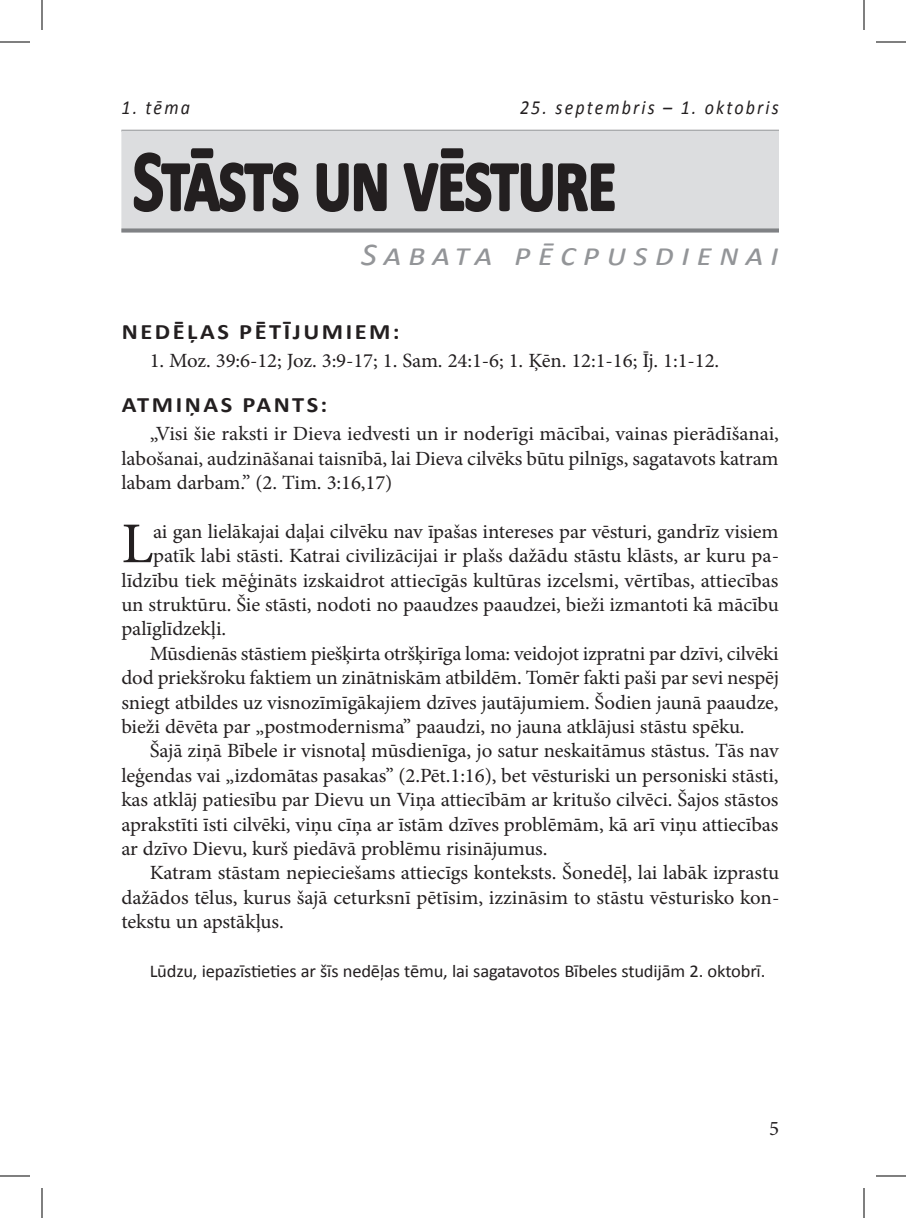
<style>
.page{position:relative;width:906px;height:1218px;background:#fff}
.page>*{position:absolute;margin:0;border:0;box-sizing:border-box;transform-origin:0 0}
.t1{font:700 88px "Calibri";letter-spacing:-.035em;color:#231f20;scale:.75 1}
.t2{font:57.8px "Minion Pro";color:#231f20}
.t3{font:italic 32px "Calibri";letter-spacing:.2em;color:#939598;scale:1.1 1}
.t4{font:700 22px "Calibri";letter-spacing:.105em;color:#231f20;scale:1.11 1}
.t5{font:20.8px "Minion Pro";color:#231f20}
.t6{font:20.2px/24.4px "Minion Pro";letter-spacing:-.005em;color:#231f20;text-align:justify}
.t7{font:italic 20px "Calibri";letter-spacing:.12em;color:#231f20;scale:.9 1}
.t8{font:18px "Calibri";letter-spacing:-.01em;color:#231f20}
</style>
<div class="page">
<hr style="left:121px;top:130px;width:658px;height:2px;background:#939598">
<div style="left:121px;top:131px;width:658px;height:102px;background:#dcdddf"></div>
<svg style="left:121px;top:228px;width:658px;height:4px;background:#8a8c8f"></svg>
<svg style="left:133px;top:148px;width:166px;height:64px"></svg>
<svg style="left:316px;top:163px;width:71px;height:49px"></svg>
<svg style="left:403px;top:148px;width:212px;height:64px"></svg>
<hr style="left:0;top:42px;width:30px;height:1px;background:#000">
<hr style="left:876px;top:42px;width:30px;height:1px;background:#000">
<hr style="left:0;top:1176px;width:30px;height:1px;background:#000">
<hr style="left:876px;top:1176px;width:30px;height:1px;background:#000">
<hr style="left:42px;top:0;width:1px;height:30px;background:#000">
<hr style="left:42px;top:1188px;width:1px;height:30px;background:#000">
<hr style="left:864px;top:0;width:1px;height:30px;background:#000">
<hr style="left:864px;top:1188px;width:1px;height:30px;background:#000">
<p class="t7" style="left:121px;top:95px;width:78px">1. tēma</p>
<p class="t7" style="left:520px;top:95px;width:289px">25. septembris – 1. oktobris</p>
<h1 class="t1" style="left:133px;top:126px;width:647px">STĀSTS UN VĒSTURE</h1>
<h3 class="t3" style="left:361px;top:235px;width:381px">Sabata pēcpusdienai</h3>
<p class="t4" style="left:122px;top:318px;width:252px">NEDĒĻAS PĒTĪJUMIEM:</p>
<p class="t6" style="left:150px;top:348px;width:571px">1. Moz. 39:6-12; Joz. 3:9-17; 1. Sam. 24:1-6; 1. Ķēn. 12:1-16; Īj. 1:1-12.</p>
<p class="t4" style="left:122px;top:391px;width:186px">ATMIŅAS PANTS:</p>
<p class="t6" style="left:121px;top:422px;width:659px;text-indent:28px">„Visi šie raksti ir Dieva iedvesti un ir noderīgi mācībai, vainas pierādīšanai, labošanai, audzināšanai taisnībā, lai Dieva cilvēks būtu pilnīgs, sagatavots katram labam darbam.” (2. Tim. 3:16,17)</p>
<h2 class="t2" style="left:121px;top:505px;width:33px">L</h2>
<p class="t6" style="left:153px;top:519px;width:627px">ai gan lielākajai daļai cilvēku nav īpašas intereses par vēsturi, gandrīz visiem</p>
<p class="t6" style="left:153px;top:544px;width:628px">patīk labi stāsti. Katrai civilizācijai ir plašs dažādu stāstu klāsts, ar kuru pa-</p>
<p class="t6" style="left:121px;top:568px;width:659px">līdzību tiek mēģināts izskaidrot attiecīgās kultūras izcelsmi, vērtības, attiecības</p>
<p class="t6" style="left:121px;top:592px;width:659px">un struktūru. Šie stāsti, nodoti no paaudzes paaudzei, bieži izmantoti kā mācību</p>
<p class="t6" style="left:121px;top:617px;width:106px">palīglīdzekļi.</p>
<p class="t6" style="left:150px;top:641px;width:631px">Mūsdienās stāstiem piešķirta otršķirīga loma: veidojot izpratni par dzīvi, cilvēki</p>
<p class="t6" style="left:121px;top:666px;width:659px">dod priekšroku faktiem un zinātniskām atbildēm. Tomēr fakti paši par sevi nespēj</p>
<p class="t6" style="left:121px;top:690px;width:659px">sniegt atbildes uz visnozīmīgākajiem dzīves jautājumiem. Šodien jaunā paaudze,</p>
<p class="t6" style="left:121px;top:714px;width:625px">bieži dēvēta par „postmodernisma” paaudzi, no jauna atklājusi stāstu spēku.</p>
<p class="t6" style="left:150px;top:739px;width:630px">Šajā ziņā Bībele ir visnotaļ mūsdienīga, jo satur neskaitāmus stāstus. Tās nav</p>
<p class="t6" style="left:121px;top:763px;width:659px">leģendas vai „izdomātas pasakas” (2.Pēt.1:16), bet vēsturiski un personiski stāsti,</p>
<p class="t6" style="left:121px;top:788px;width:659px">kas atklāj patiesību par Dievu un Viņa attiecībām ar kritušo cilvēci. Šajos stāstos</p>
<p class="t6" style="left:121px;top:812px;width:659px">aprakstīti īsti cilvēki, viņu cīņa ar īstām dzīves problēmām, kā arī viņu attiecības</p>
<p class="t6" style="left:121px;top:836px;width:428px">ar dzīvo Dievu, kurš piedāvā problēmu risinājumus.</p>
<p class="t6" style="left:150px;top:861px;width:631px">Katram stāstam nepieciešams attiecīgs konteksts. Šonedēļ, lai labāk izprastu</p>
<p class="t6" style="left:121px;top:885px;width:660px">dažādos tēlus, kurus šajā ceturksnī pētīsim, izzināsim to stāstu vēsturisko kon-</p>
<p class="t6" style="left:121px;top:910px;width:164px">tekstu un apstākļus.</p>
<p class="t8" style="left:150px;top:960px;width:617px">Lūdzu, iepazīstieties ar šīs nedēļas tēmu, lai sagatavotos Bībeles studijām 2. oktobrī.</p>
<p class="t5" style="left:769px;top:1115px;width:11px">5</p>
</div>
